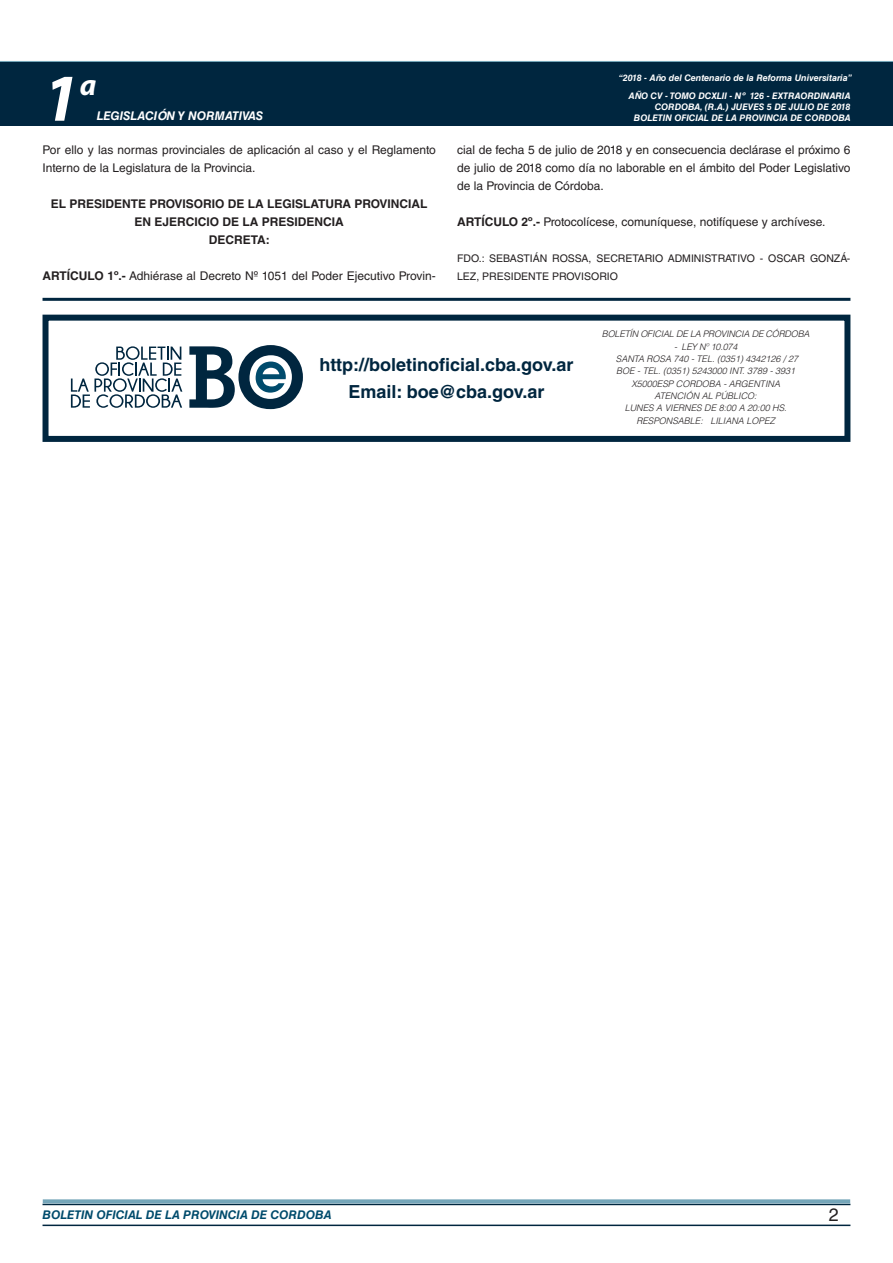
<style>
.page{position:relative;width:893px;height:1263px;background:#fff}
.page>*{position:absolute;margin:0;border:0;box-sizing:border-box;transform-origin:0 0}
.t1{font:italic 700 67.5px "Myriad Pro";color:#fff}
.t2{font:italic 700 30px "Myriad Pro";color:#fff}
.RESUELVE{font:700 18px "Helvetica LT Std";color:#00263f}
.t3{font:18px "Helvetica LT Std";color:#231f20}
.TEXTO_BASE{font:12px/18px "Helvetica LT Std";color:#231f20}
.RESUELVE-2{font:700 12px "Helvetica LT Std";color:#231f20}
.t4{font:italic 700 12px "Helvetica LT Std";color:#004b6c}
.t5{font:italic 700 12px "Helvetica LT Std";color:#fff}
.FIRMA{font:10.5px/18px "Helvetica LT Std";color:#231f20}
.TEXTO_REMATE_HOJA_FI{font:italic 300 9px "Helvetica LT Std";color:#231f20}
.t6{font:italic 700 9px/10.8px "Helvetica LT Std";color:#fff;text-align:right}
.TEXTO_REMATE_HOJA_FI-2{font:italic 300 9px "Helvetica LT Std";letter-spacing:-.02em;color:#231f20}
.s1{font-weight:700}
</style>
<div class="page">
<div style="left:0;top:61px;width:893px;height:6px;background:#73a5b8"></div>
<div style="left:0;top:62px;width:893px;height:64px;background:#00263f"></div>
<hr style="left:43px;top:1224px;width:807px;height:2px;background:#00263f">
<div style="left:42px;top:1198px;width:809px;height:8px;background:#fff;opacity:.75"></div>
<hr style="left:43px;top:298px;width:807px;height:3px;background:#00263f">
<div style="left:43px;top:315px;width:807px;height:127px;border:6px solid #00263f"></div>
<svg style="left:189px;top:345px;width:114px;height:64px"></svg>
<svg style="left:71px;top:346px;width:111px;height:62px"></svg>
<h1 class="t1" style="left:43px;top:54px;width:38px">1</h1>
<h2 class="t2" style="left:80px;top:66px;width:18px">a</h2>
<p class="t5" style="left:97px;top:109px;width:168px">LEGISLACIÓN Y NORMATIVAS</p>
<p class="TEXTO_BASE" style="left:43px;top:141px;width:395px">Por ello y las normas provinciales de aplicación al caso y el Reglamento<br>Interno de la Legislatura de la Provincia.</p>
<p class="RESUELVE-2" style="left:51px;top:196px;width:378px">EL PRESIDENTE PROVISORIO DE LA LEGISLATURA PROVINCIAL</p>
<p class="RESUELVE-2" style="left:134px;top:214px;width:211px">EN EJERCICIO DE LA PRESIDENCIA</p>
<p class="RESUELVE-2" style="left:209px;top:232px;width:62px">DECRETA:</p>
<p class="TEXTO_BASE" style="left:43px;top:267px;width:395px"><span class="s1">ARTÍCULO 1º.-</span> Adhiérase al Decreto Nº 1051 del Poder Ejecutivo Provin-</p>
<p class="t6" style="left:619px;top:72px;width:235px">“2018 - Año del Centenario de la Reforma Universitaria”</p>
<p class="t6" style="left:629px;top:91px;width:223px">AÑO CV - TOMO DCXLII - Nº 126 - EXTRAORDINARIA<br>CORDOBA, (R.A.) JUEVES 5 DE JULIO DE 2018<br>BOLETIN OFICIAL DE LA PROVINCIA DE CORDOBA</p>
<p class="TEXTO_BASE" style="left:457px;top:141px;width:395px;text-align:justify">cial de fecha 5 de julio de 2018 y en consecuencia declárase el próximo 6 de julio de 2018 como día no laborable en el ámbito del Poder Legislativo de la Provincia de Córdoba.</p>
<p class="TEXTO_BASE" style="left:457px;top:213px;width:370px"><span class="s1">ARTÍCULO 2º.-</span> Protocolícese, comuníquese, notifíquese y archívese.</p>
<p class="FIRMA" style="left:457px;top:249px;width:395px">FDO.: SEBASTIÁN ROSSA, SECRETARIO ADMINISTRATIVO - OSCAR GONZÁ-<br>LEZ, PRESIDENTE PROVISORIO</p>
<p class="RESUELVE" style="left:320px;top:354px;width:255px">http://boletinoficial.cba.gov.ar</p>
<p class="RESUELVE" style="left:348px;top:381px;width:198px">Email: boe@cba.gov.ar</p>
<p class="TEXTO_REMATE_HOJA_FI-2" style="left:602px;top:329px;width:209px">BOLETÍN OFICIAL DE LA PROVINCIA DE CÓRDOBA</p>
<p class="TEXTO_REMATE_HOJA_FI-2" style="left:674px;top:341px;width:65px">- LEY Nº 10.074</p>
<p class="TEXTO_REMATE_HOJA_FI" style="left:616px;top:353px;width:184px">SANTA ROSA 740 - TEL. (0351) 4342126 / 27</p>
<p class="TEXTO_REMATE_HOJA_FI" style="left:616px;top:365px;width:181px">BOE - TEL. (0351) 5243000 INT. 3789 - 3931</p>
<p class="TEXTO_REMATE_HOJA_FI" style="left:631px;top:378px;width:150px">X5000ESP CORDOBA - ARGENTINA</p>
<p class="TEXTO_REMATE_HOJA_FI" style="left:655px;top:390px;width:104px">ATENCIÓN AL PÚBLICO:</p>
<p class="TEXTO_REMATE_HOJA_FI" style="left:625px;top:402px;width:164px">LUNES A VIERNES DE 8:00 A 20:00 HS.</p>
<p class="TEXTO_REMATE_HOJA_FI" style="left:636px;top:415px;width:140px">RESPONSABLE: LILIANA LOPEZ</p>
<p class="t4" style="left:43px;top:1208px;width:290px">BOLETIN OFICIAL DE LA PROVINCIA DE CORDOBA</p>
<p class="t3" style="left:829px;top:1204px;width:12px">2</p>
</div>
